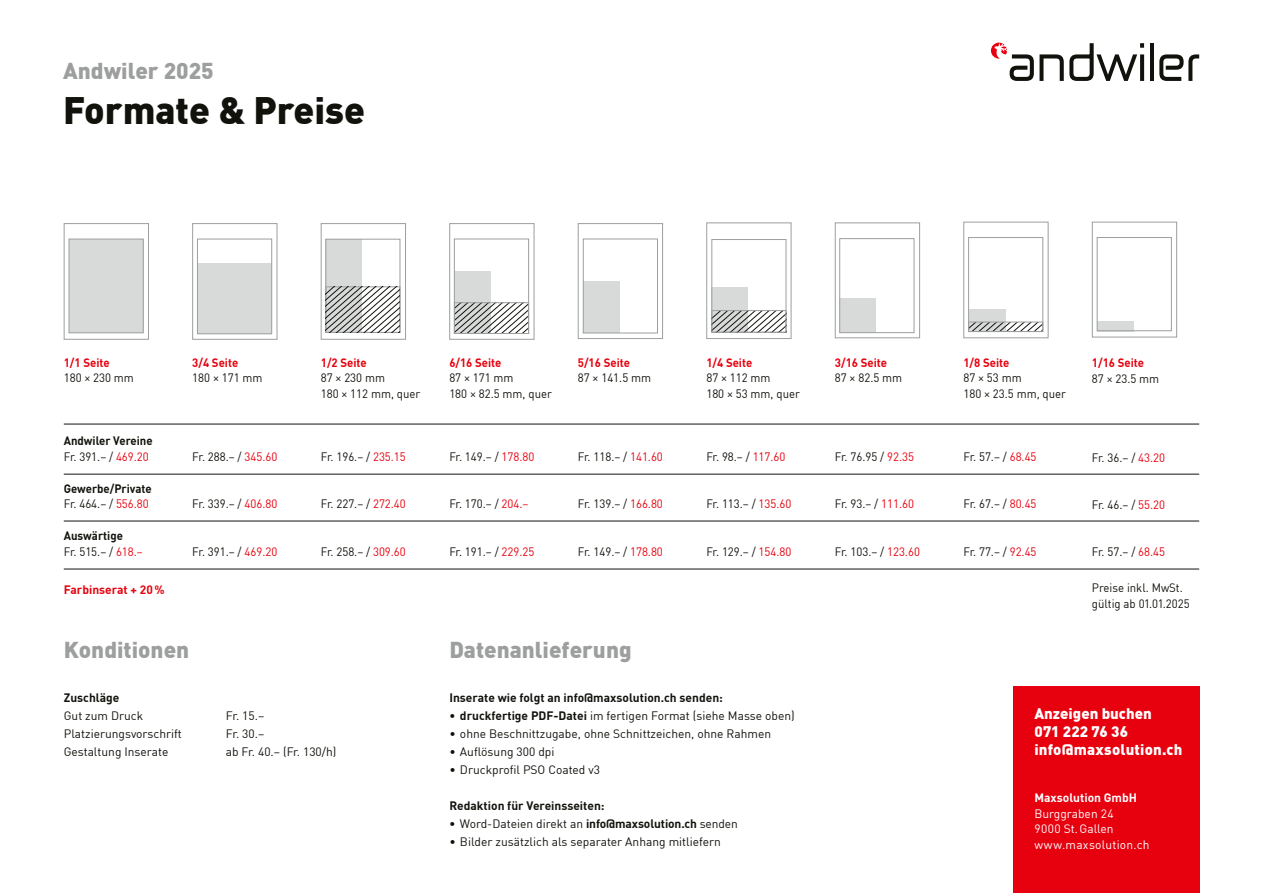
<style>
.page{position:relative;width:1263px;height:893px;background:#fff}
.page>*{position:absolute;margin:0;border:0;box-sizing:border-box;transform-origin:0 0}
.t1{font:900 37.5px "DIN";color:#12120d}
.t2{font:900 22.5px "DIN";color:#9d9e9e}
.t3{font:900 15px/18px "DIN";letter-spacing:.01em;color:#fff}
.t4{font:12px/15.8px "DIN";color:#12120d;scale:.95 1}
.t5{font:12px "DIN";color:#12120d}
.t6{font:700 12px/15.8px "DIN";color:#12120d;scale:.95 1}
.t7{font:700 12px "DIN";color:#12120d}
.t8{font:700 12px "DIN";color:#e7000e;scale:.95 1}
.t9{font:12px/15.8px "DIN";letter-spacing:.015em;color:#fff}
.t10{font:700 12px "DIN";color:#fff}
.t11{font:700 12px "DIN";color:#e7000e}
.s1{font-weight:400}
.s2{font-weight:400;color:#e7000e}
.s3{color:#e7000e}
.s4{font-weight:700}
</style>
<div class="page">
<svg style="left:991px;top:43px;width:153px;height:38px"></svg>
<hr style="left:1150px;top:43px;width:4px;height:38px;background:#12120d">
<svg style="left:1159px;top:54px;width:40px;height:27px"></svg>
<div style="left:1013px;top:686px;width:186px;height:207px;background:#e7000e"></div>
<div style="left:64px;top:223px;width:85px;height:117px;border:1px solid #9d9e9e"></div>
<div style="left:69px;top:239px;width:74px;height:94px;background:#d8dada"></div>
<div style="left:69px;top:239px;width:75px;height:94px;border:1px solid #9d9e9e"></div>
<div style="left:192px;top:223px;width:85px;height:117px;border:1px solid #9d9e9e"></div>
<div style="left:197px;top:264px;width:75px;height:70px;background:#d8dada"></div>
<div style="left:197px;top:239px;width:75px;height:95px;border:1px solid #9d9e9e"></div>
<div style="left:326px;top:239px;width:36px;height:94px;background:#d8dada"></div>
<div style="left:326px;top:239px;width:74px;height:94px;border:1px solid #9d9e9e"></div>
<div style="left:325px;top:287px;width:75px;height:46px;border:1px solid #9d9e9e"></div>
<svg style="left:326px;top:287px;width:74px;height:45px"></svg>
<div style="left:321px;top:223px;width:85px;height:117px;border:1px solid #9d9e9e"></div>
<div style="left:449px;top:223px;width:85px;height:117px;border:1px solid #9d9e9e"></div>
<div style="left:454px;top:271px;width:37px;height:62px;background:#d8dada"></div>
<div style="left:454px;top:239px;width:75px;height:95px;border:1px solid #9d9e9e"></div>
<svg style="left:456px;top:304px;width:71px;height:28px"></svg>
<div style="left:454px;top:302px;width:75px;height:32px;border:1px solid #9d9e9e"></div>
<div style="left:578px;top:223px;width:85px;height:116px;border:1px solid #9d9e9e"></div>
<div style="left:583px;top:281px;width:36px;height:52px;background:#d8dada"></div>
<div style="left:583px;top:239px;width:75px;height:94px;border:1px solid #9d9e9e"></div>
<div style="left:835px;top:223px;width:85px;height:115px;border:1px solid #9d9e9e"></div>
<div style="left:840px;top:299px;width:36px;height:34px;background:#d8dada"></div>
<div style="left:839px;top:238px;width:75px;height:95px;border:1px solid #9d9e9e"></div>
<div style="left:706px;top:223px;width:85px;height:116px;border:1px solid #9d9e9e"></div>
<div style="left:712px;top:287px;width:36px;height:45px;background:#d8dada"></div>
<div style="left:711px;top:239px;width:75px;height:94px;border:1px solid #9d9e9e"></div>
<svg style="left:713px;top:312px;width:71px;height:19px"></svg>
<div style="left:711px;top:310px;width:75px;height:23px;border:1px solid #9d9e9e"></div>
<div style="left:963px;top:222px;width:85px;height:116px;border:1px solid #9d9e9e"></div>
<div style="left:969px;top:309px;width:36px;height:22px;background:#d8dada"></div>
<div style="left:968px;top:237px;width:75px;height:95px;border:1px solid #9d9e9e"></div>
<svg style="left:970px;top:324px;width:71px;height:6px"></svg>
<div style="left:968px;top:322px;width:75px;height:10px;border:1px solid #9d9e9e"></div>
<div style="left:1092px;top:222px;width:85px;height:115px;border:1px solid #9d9e9e"></div>
<div style="left:1097px;top:321px;width:36px;height:10px;background:#d8dada"></div>
<div style="left:1097px;top:237px;width:75px;height:94px;border:1px solid #9d9e9e"></div>
<hr style="left:64px;top:474px;width:1135px;height:1px;background:#12120d">
<hr style="left:64px;top:424px;width:1135px;height:1px;background:#12120d">
<hr style="left:64px;top:569px;width:1135px;height:1px;background:#12120d">
<hr style="left:64px;top:521px;width:1135px;height:1px;background:#12120d">
<h2 class="t2" style="left:63px;top:56px;width:152px">Andwiler 2025</h2>
<h1 class="t1" style="left:63px;top:86px;width:303px">Formate &amp; Preise</h1>
<p class="t8" style="left:64px;top:354px;width:50px">1/1 Seite</p>
<p class="t4" style="left:64px;top:370px;width:75px">180 × 230 mm</p>
<p class="t6" style="left:64px;top:433px;width:95px">Andwiler Vereine<br><span class="s1">Fr. 391.– /</span> <span class="s2">469.20</span></p>
<p class="t6" style="left:64px;top:480px;width:94px">Gewerbe/Private<br><span class="s1">Fr. 464.– /</span> <span class="s2">556.80</span></p>
<p class="t6" style="left:64px;top:527px;width:85px">Auswärtige<br><span class="s1">Fr. 515.– /</span> <span class="s2">618.–</span></p>
<p class="t11" style="left:64px;top:582px;width:102px">Farbinserat + 20%</p>
<p class="t8" style="left:192px;top:354px;width:50px">3/4 Seite</p>
<p class="t4" style="left:192px;top:370px;width:75px">180 × 171 mm</p>
<p class="t4" style="left:192px;top:449px;width:91px">Fr. 288.– / <span class="s3">345.60</span></p>
<p class="t4" style="left:192px;top:496px;width:91px">Fr. 339.– / <span class="s3">406.80</span></p>
<p class="t4" style="left:192px;top:543px;width:91px">Fr. 391.– / <span class="s3">469.20</span></p>
<p class="t8" style="left:321px;top:354px;width:50px">1/2 Seite</p>
<p class="t4" style="left:321px;top:370px;width:106px">87 × 230 mm<br>180 × 112 mm, quer</p>
<p class="t4" style="left:321px;top:449px;width:91px">Fr. 196.– / <span class="s3">235.15</span></p>
<p class="t4" style="left:321px;top:496px;width:91px">Fr. 227.– / <span class="s3">272.40</span></p>
<p class="t4" style="left:321px;top:543px;width:91px">Fr. 258.– / <span class="s3">309.60</span></p>
<h2 class="t2" style="left:64px;top:635px;width:127px">Konditionen</h2>
<p class="t7" style="left:64px;top:690px;width:57px">Zuschläge</p>
<p class="t5" style="left:64px;top:708px;width:81px">Gut zum Druck</p>
<p class="t5" style="left:226px;top:708px;width:40px">Fr. 15.–</p>
<p class="t5" style="left:64px;top:726px;width:120px">Platzierungsvorschrift</p>
<p class="t5" style="left:226px;top:726px;width:40px">Fr. 30.–</p>
<p class="t5" style="left:64px;top:744px;width:106px">Gestaltung Inserate</p>
<p class="t5" style="left:226px;top:744px;width:112px">ab Fr. 40.– (Fr. 130/h)</p>
<p class="t8" style="left:449px;top:354px;width:56px">6/16 Seite</p>
<p class="t4" style="left:449px;top:370px;width:110px">87 × 171 mm<br>180 × 82.5 mm, quer</p>
<p class="t4" style="left:449px;top:449px;width:91px">Fr. 149.– / <span class="s3">178.80</span></p>
<p class="t4" style="left:449px;top:496px;width:85px">Fr. 170.– / <span class="s3">204.–</span></p>
<p class="t4" style="left:449px;top:543px;width:91px">Fr. 191.– / <span class="s3">229.25</span></p>
<p class="t8" style="left:578px;top:354px;width:56px">5/16 Seite</p>
<p class="t4" style="left:578px;top:370px;width:79px">87 × 141.5 mm</p>
<p class="t4" style="left:578px;top:449px;width:91px">Fr. 118.– / <span class="s3">141.60</span></p>
<p class="t4" style="left:578px;top:496px;width:91px">Fr. 139.– / <span class="s3">166.80</span></p>
<p class="t4" style="left:578px;top:543px;width:91px">Fr. 149.– / <span class="s3">178.80</span></p>
<p class="t8" style="left:706px;top:354px;width:50px">1/4 Seite</p>
<p class="t4" style="left:706px;top:370px;width:100px">87 × 112 mm<br>180 × 53 mm, quer</p>
<p class="t4" style="left:706px;top:449px;width:85px">Fr. 98.– / <span class="s3">117.60</span></p>
<p class="t4" style="left:706px;top:496px;width:91px">Fr. 113.– / <span class="s3">135.60</span></p>
<p class="t4" style="left:706px;top:543px;width:91px">Fr. 129.– / <span class="s3">154.80</span></p>
<h2 class="t2" style="left:449px;top:635px;width:184px">Datenanlieferung</h2>
<p class="t7" style="left:449px;top:690px;width:275px">Inserate wie folgt an info@maxsolution.ch senden:</p>
<p class="t5" style="left:449px;top:708px;width:347px"><span class="s4">• druckfertige PDF-Datei</span> im fertigen Format (siehe Masse oben)</p>
<p class="t5" style="left:449px;top:726px;width:323px">• ohne Beschnittzugabe, ohne Schnittzeichen, ohne Rahmen</p>
<p class="t5" style="left:449px;top:744px;width:107px">• Auflösung 300 dpi</p>
<p class="t5" style="left:449px;top:762px;width:152px">• Druckprofil PSO Coated v3</p>
<p class="t7" style="left:449px;top:798px;width:157px">Redaktion für Vereinsseiten:</p>
<p class="t5" style="left:449px;top:816px;width:290px"><span class="s4">•</span> Word-Dateien direkt an <span class="s4">info@maxsolution.ch</span> senden</p>
<p class="t5" style="left:449px;top:834px;width:273px">• Bilder zusätzlich als separater Anhang mitliefern</p>
<p class="t8" style="left:835px;top:354px;width:56px">3/16 Seite</p>
<p class="t4" style="left:835px;top:370px;width:72px">87 × 82.5 mm</p>
<p class="t4" style="left:835px;top:449px;width:85px">Fr. 76.95 / <span class="s3">92.35</span></p>
<p class="t4" style="left:835px;top:496px;width:85px">Fr. 93.– / <span class="s3">111.60</span></p>
<p class="t4" style="left:835px;top:543px;width:91px">Fr. 103.– / <span class="s3">123.60</span></p>
<p class="t8" style="left:963px;top:354px;width:50px">1/8 Seite</p>
<p class="t4" style="left:963px;top:370px;width:109px">87 × 53 mm<br>180 × 23.5 mm, quer</p>
<p class="t4" style="left:963px;top:449px;width:79px">Fr. 57.– / <span class="s3">68.45</span></p>
<p class="t4" style="left:963px;top:496px;width:79px">Fr. 67.– / <span class="s3">80.45</span></p>
<p class="t4" style="left:963px;top:543px;width:79px">Fr. 77.– / <span class="s3">92.45</span></p>
<p class="t8" style="left:1092px;top:355px;width:56px">1/16 Seite</p>
<p class="t4" style="left:1092px;top:370px;width:72px">87 × 23.5 mm</p>
<p class="t4" style="left:1092px;top:449px;width:79px">Fr. 36.– / <span class="s3">43.20</span></p>
<p class="t4" style="left:1092px;top:496px;width:79px">Fr. 46.– / <span class="s3">55.20</span></p>
<p class="t4" style="left:1092px;top:544px;width:79px">Fr. 57.– / <span class="s3">68.45</span></p>
<p class="t4" style="left:1092px;top:579px;width:104px">Preise inkl. MwSt. gültig ab 01.01.2025</p>
<p class="t3" style="left:1034px;top:703px;width:150px">Anzeigen buchen<br>071 222 76 36 info@maxsolution.ch</p>
<p class="t10" style="left:1034px;top:790px;width:104px">Maxsolution GmbH</p>
<p class="t9" style="left:1034px;top:805px;width:117px">Burggraben 24<br>9000 St.Gallen www.maxsolution.ch</p>
</div>
